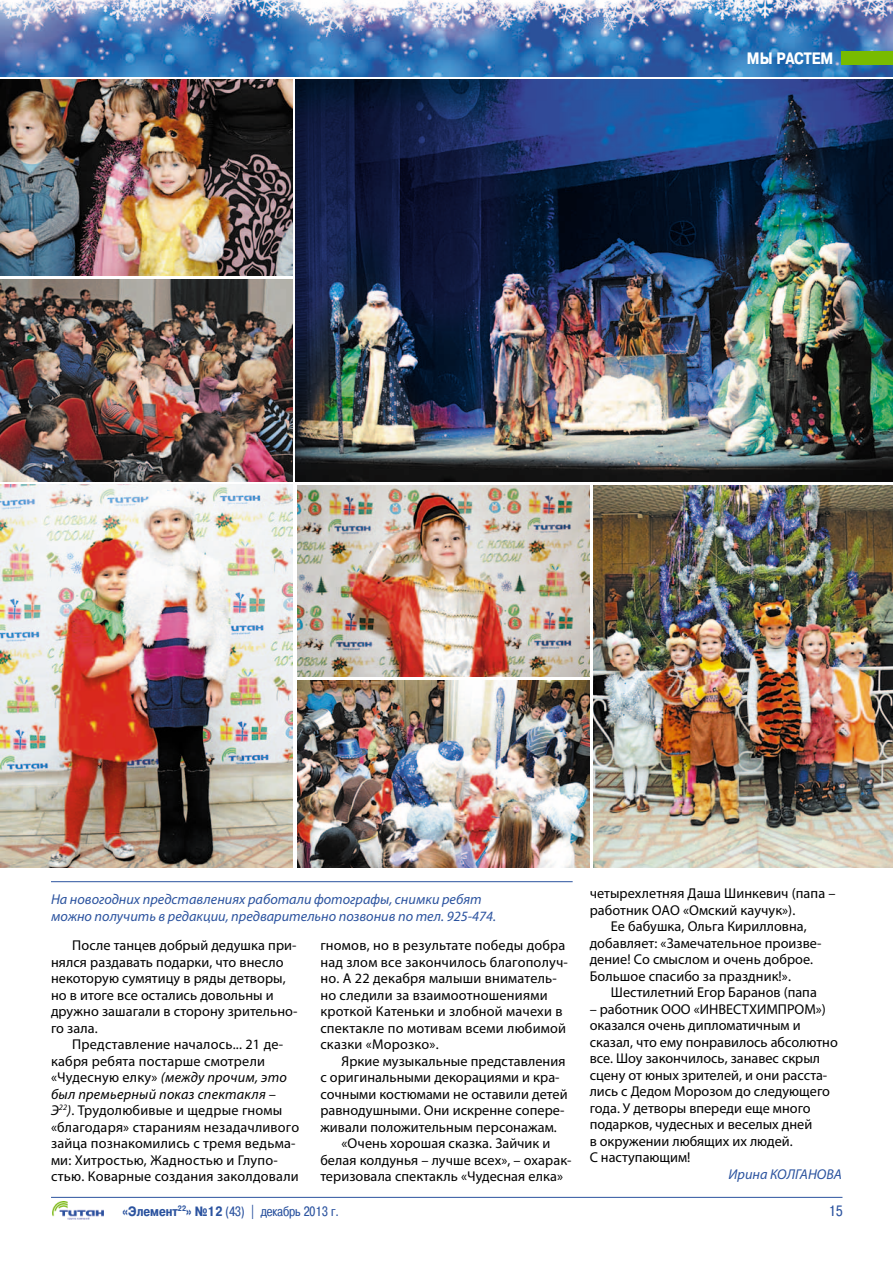
<style>
.page{position:relative;width:893px;height:1263px;background:#fff}
.page>*{position:absolute;margin:0;border:0;box-sizing:border-box;transform-origin:0 0}
.t1{font:700 16.5px "Pragmatica Condensed Cyr";color:#fff}
.t2{font:15px "Pragmatica Condensed Cyr";color:#2b539f}
.t3{font:14.25px/16.5px "Myriad Pro";letter-spacing:.005em;color:#000}
.t4{font:italic 14.25px/16.5px "Myriad Pro";color:#2b539f}
.t5{font:13.5px "Pragmatica Condensed Cyr";color:#2b539f}
.s1{font-style:italic}
.s2{font-weight:700}
</style>
<div class="page">
<svg style="left:0;top:0;width:893px;height:77px"></svg>
<div style="left:842px;top:51px;width:51px;height:13px;background:#78bb00"></div>
<hr style="left:51px;top:1197px;width:791px;height:1px;background:#2b539f">
<img style="left:52px;top:1201px;width:51px;height:18px">
<img style="left:0;top:485px;width:292px;height:382px">
<img style="left:593px;top:485px;width:300px;height:382px">
<img style="left:296px;top:80px;width:597px;height:402px">
<img style="left:297px;top:680px;width:293px;height:187px">
<img style="left:0;top:80px;width:292px;height:195px">
<img style="left:0;top:279px;width:292px;height:203px">
<img style="left:297px;top:485px;width:293px;height:191px">
<hr style="left:51px;top:881px;width:522px;height:1px;background:#2b539f">
<p class="t1" style="left:747px;top:49px;width:50px">мы растем</p>
<p class="t4" style="left:51px;top:891px;width:447px">На новогодних представлениях работали фотографы, снимки ребят можно получить в редакции, предварительно позвонив по тел. 925-474.</p>
<p class="t3" style="left:320px;top:937px;width:249px">гномов, но в результате победы добра над злом все закончилось благополуч&shy;но. А 22 декабря малыши вниматель&shy;но следили за взаимоотношениями кроткой Катеньки и злобной мачехи в спектакле по мотивам всеми любимой сказки «Морозко».</p>
<p class="t3" style="left:342px;top:1052px;width:225px">Яркие музыкальные представления</p>
<p class="t3" style="left:320px;top:1069px;width:241px">с оригинальными декорациями и кра-</p>
<p class="t3" style="left:320px;top:1085px;width:249px">сочными костюмами не оставили детей</p>
<p class="t3" style="left:320px;top:1102px;width:246px">равнодушными. Они искренне сопере-</p>
<p class="t3" style="left:320px;top:1118px;width:238px">живали положительным персонажам.</p>
<p class="t3" style="left:342px;top:1135px;width:210px">«Очень хорошая сказка. Зайчик и</p>
<p class="t3" style="left:320px;top:1151px;width:253px">белая колдунья – лучше всех», – охарак-</p>
<p class="t3" style="left:320px;top:1168px;width:244px">теризовала спектакль «Чудесная елка»</p>
<p class="t3" style="left:51px;top:937px;width:248px;text-indent:21px">После танцев добрый дедушка при&shy;нялся раздавать подарки, что внесло некоторую сумятицу в ряды детворы, но в итоге все остались довольны и дружно зашагали в сторону зрительно&shy;го зала.</p>
<p class="t3" style="left:51px;top:1036px;width:250px;text-indent:21px">Представление началось... 21 де&shy;кабря ребята постарше смотрели «Чудесную елку» <span class="s1">(между прочим, это был премьерный показ спектакля – Э</span><sup>22</sup><span class="s1">)</span>. Трудолюбивые и щедрые гномы «благодаря» стараниям незадачливого зайца познакомились с тремя ведьма&shy;ми: Хитростью, Жадностью и Глупо&shy;стью. Коварные создания заколдовали</p>
<p class="t3" style="left:590px;top:885px;width:247px">четырехлетняя Даша Шинкевич (папа –</p>
<p class="t3" style="left:590px;top:901px;width:207px">работник ОАО «Омский каучук»).</p>
<p class="t3" style="left:611px;top:918px;width:197px">Ее бабушка, Ольга Кирилловна,</p>
<p class="t3" style="left:590px;top:934px;width:233px">добавляет: «Замечательное произве-</p>
<p class="t3" style="left:590px;top:951px;width:225px">дение! Со смыслом и очень доброе.</p>
<p class="t3" style="left:590px;top:967px;width:203px">Большое спасибо за праздник!».</p>
<p class="t3" style="left:611px;top:984px;width:207px">Шестилетний Егор Баранов (папа</p>
<p class="t3" style="left:590px;top:1000px;width:250px">– работник ООО «ИНВЕСТХИМПРОМ») оказался очень дипломатичным и сказал, что ему понравилось абсолютно все. Шоу закончилось, занавес скрыл сцену от юных зрителей, и они расста&shy;лись с Дедом Морозом до следующего года. У детворы впереди еще много подарков, чудесных и веселых дней<br>в окружении любящих их людей.<br>С наступающим!</p>
<p class="t4" style="left:729px;top:1165px;width:115px">Ирина КОЛГАНОВА</p>
<p class="t5" style="left:123px;top:1203px;width:218px"><span class="s2">«Элемент</span><sup>22</sup><span class="s2">» №12</span> (43) | декабрь 2013 г.</p>
<p class="t2" style="left:829px;top:1203px;width:15px">15</p>
</div>
